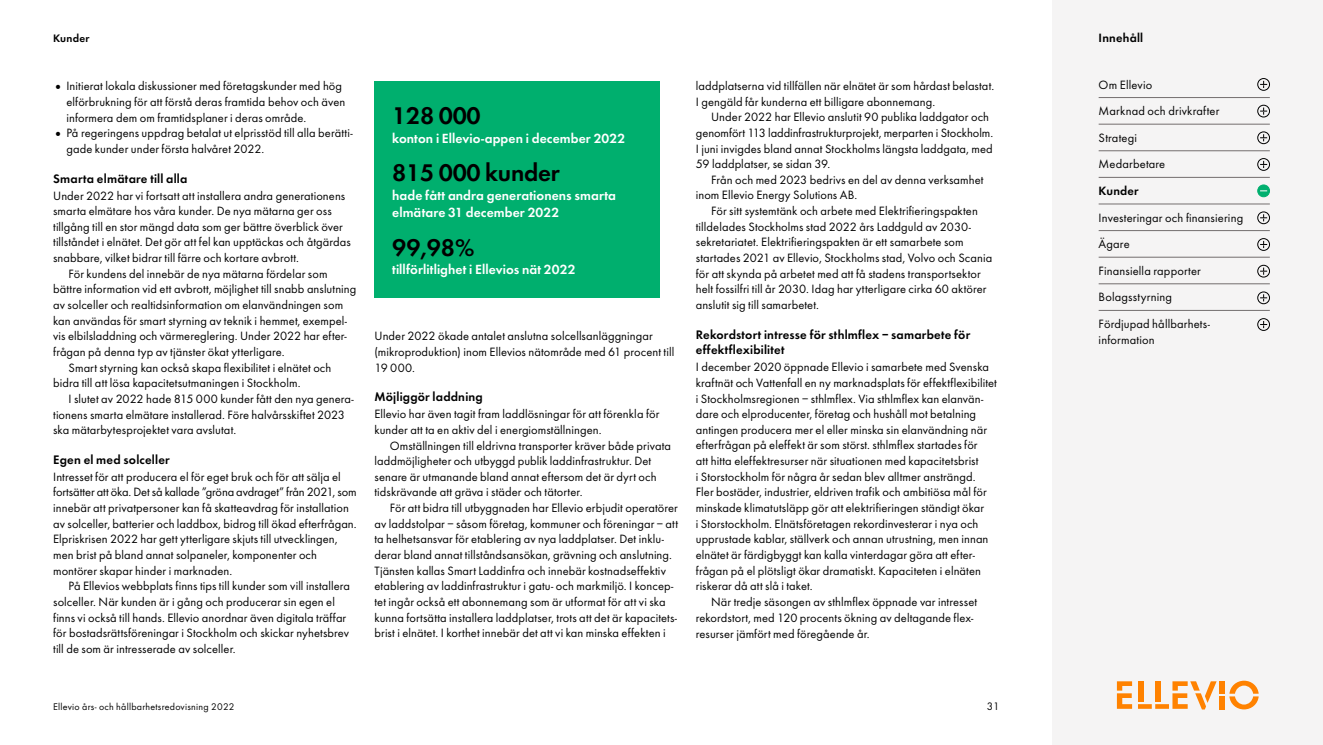
<style>
.page{position:relative;width:1323px;height:745px;background:#fff}
.page>*{position:absolute;margin:0;border:0;box-sizing:border-box;transform-origin:0 0}
.Rubrik_2{font:600 25px "Futura EF";letter-spacing:-.01em;color:#000}
.Brödtext{font:600 25px "Futura EF";color:#000}
.Brödtext-2{font:600 13.75px/17.2px "Futura EF";letter-spacing:.005em;color:#fff}
.Melllanrubrik_1{font:600 12.75px/15.6px "Futura EF";letter-spacing:.015em;color:#000}
.Brödtext_indrag{font:12.5px/15.6px "Futura EF";letter-spacing:.005em;color:#000}
.Brödtext-3{font:12.5px/15.6px "Futura EF";letter-spacing:.005em;color:#000}
.t1{font:600 12.5px "Futura EF";letter-spacing:.015em;color:#000}
.t2{font:600 11.25px "Futura EF";letter-spacing:.02em;color:#000}
.t3{font:11.25px "Futura EF";color:#000}
.t4{font:10px "Futura EF";letter-spacing:.025em;color:#000}
.s1{font-size:15px}
</style>
<div class="page">
<div style="left:374px;top:81px;width:286px;height:216px;background:#00af6e"></div>
<div style="left:1052px;top:0;width:271px;height:744px;background:#f5f4f4"></div>
<svg style="left:1229px;top:680px;width:29px;height:29px"></svg>
<svg style="left:1117px;top:681px;width:15px;height:27px"></svg>
<div style="left:1219px;top:680px;width:5px;height:13px;background:#ff8200"></div>
<div style="left:1219px;top:696px;width:5px;height:13px;background:#ff8200"></div>
<svg style="left:1138px;top:681px;width:78px;height:28px"></svg>
<hr style="left:1098px;top:97px;width:172px;height:1px;background:#736e6e">
<hr style="left:1098px;top:124px;width:172px;height:1px;background:#736e6e">
<hr style="left:1098px;top:150px;width:172px;height:1px;background:#736e6e">
<hr style="left:1098px;top:177px;width:172px;height:1px;background:#736e6e">
<hr style="left:1098px;top:204px;width:172px;height:1px;background:#736e6e">
<hr style="left:1098px;top:230px;width:172px;height:1px;background:#736e6e">
<hr style="left:1098px;top:257px;width:172px;height:1px;background:#736e6e">
<hr style="left:1098px;top:283px;width:172px;height:1px;background:#736e6e">
<hr style="left:1098px;top:310px;width:172px;height:1px;background:#736e6e">
<div style="left:1257px;top:78px;width:13px;height:13px;border:1px solid #000;border-radius:50%"></div>
<svg style="left:1260px;top:81px;width:7px;height:7px"></svg>
<div style="left:1257px;top:105px;width:13px;height:12px;border:1px solid #000;border-radius:50%"></div>
<svg style="left:1260px;top:107px;width:7px;height:8px"></svg>
<div style="left:1257px;top:131px;width:13px;height:13px;border:1px solid #000;border-radius:50%"></div>
<svg style="left:1260px;top:134px;width:7px;height:7px"></svg>
<div style="left:1257px;top:158px;width:13px;height:12px;border:1px solid #000;border-radius:50%"></div>
<svg style="left:1260px;top:161px;width:7px;height:7px"></svg>
<div style="left:1257px;top:211px;width:13px;height:13px;border:1px solid #000;border-radius:50%"></div>
<svg style="left:1260px;top:214px;width:7px;height:7px"></svg>
<div style="left:1257px;top:238px;width:13px;height:12px;border:1px solid #000;border-radius:50%"></div>
<svg style="left:1260px;top:241px;width:7px;height:7px"></svg>
<div style="left:1257px;top:265px;width:13px;height:12px;border:1px solid #000;border-radius:50%"></div>
<svg style="left:1260px;top:267px;width:7px;height:7px"></svg>
<div style="left:1257px;top:291px;width:13px;height:13px;border:1px solid #000;border-radius:50%"></div>
<svg style="left:1260px;top:294px;width:7px;height:7px"></svg>
<div style="left:1257px;top:318px;width:13px;height:12px;border:1px solid #000;border-radius:50%"></div>
<svg style="left:1260px;top:321px;width:7px;height:7px"></svg>
<svg style="left:1257px;top:185px;width:12px;height:12px"></svg>
<div style="left:1257px;top:184px;width:13px;height:13px;border:1px solid #00af6e;border-radius:50%"></div>
<p class="t2" style="left:53px;top:31px;width:38px">Kunder</p>
<p class="Brödtext-3" style="left:66px;top:78px;width:280px;text-indent:-13px"><span class="s1">•</span> Initierat lokala diskussioner med företagskunder med hög elförbrukning för att förstå deras framtida behov och även informera dem om framtidsplaner i deras område.</p>
<p class="Brödtext-3" style="left:66px;top:125px;width:288px;text-indent:-13px"><span class="s1">•</span> På regeringens uppdrag betalat ut elprisstöd till alla berätti&shy;gade kunder under första halvåret 2022.</p>
<p class="Melllanrubrik_1" style="left:53px;top:170px;width:136px">Smarta elmätare till alla</p>
<p class="Brödtext-3" style="left:53px;top:187px;width:299px">Under 2022 har vi fortsatt att installera andra generationens smarta elmätare hos våra kunder. De nya mätarna ger oss tillgång till en stor mängd data som ger bättre överblick över tillståndet i elnätet. Det gör att fel kan upptäckas och åtgärdas snabbare, vilket bidrar till färre och kortare avbrott.</p>
<p class="Brödtext_indrag" style="left:53px;top:265px;width:305px;text-indent:15px">För kundens del innebär de nya mätarna fördelar som bättre information vid ett avbrott, möjlighet till snabb anslutning av solceller och realtidsinformation om elanvändningen som kan användas för smart styrning av teknik i hemmet, exempel&shy;vis elbilsladdning och värmereglering. Under 2022 har efter&shy;frågan på denna typ av tjänster ökat ytterligare.</p>
<p class="Brödtext_indrag" style="left:53px;top:359px;width:280px;text-indent:15px">Smart styrning kan också skapa flexibilitet i elnätet och bidra till att lösa kapacitetsutmaningen i Stockholm.</p>
<p class="Brödtext_indrag" style="left:53px;top:390px;width:302px;text-indent:15px">I slutet av 2022 hade 815 000 kunder fått den nya genera&shy;tionens smarta elmätare installerad. Före halvårsskiftet 2023 ska mätarbytesprojektet vara avslutat.</p>
<p class="Melllanrubrik_1" style="left:53px;top:451px;width:118px">Egen el med solceller</p>
<p class="Brödtext-3" style="left:53px;top:468px;width:305px">Intresset för att producera el för eget bruk och för att sälja el fortsätter att öka. Det så kallade ”gröna avdraget” från 2021, som innebär att privatpersoner kan få skatteavdrag för installation av solceller, batterier och laddbox, bidrog till ökad efterfrågan.<br>Elpriskrisen 2022 har gett ytterligare skjuts till utvecklingen, men brist på bland annat solpaneler, komponenter och montörer skapar hinder i marknaden.</p>
<p class="Brödtext_indrag" style="left:53px;top:578px;width:298px;text-indent:15px">På Ellevios webbplats finns tips till kunder som vill installera solceller. När kunden är i gång och producerar sin egen el finns vi också till hands. Ellevio anordnar även digitala träffar för bostadsrättsföreningar i Stockholm och skickar nyhetsbrev till de som är intresserade av solceller.</p>
<p class="Rubrik_2" style="left:392px;top:100px;width:90px">128 000</p>
<p class="Brödtext-2" style="left:392px;top:129px;width:234px">konton i Ellevio-appen i december 2022</p>
<p class="Rubrik_2" style="left:392px;top:158px;width:169px">815 000 kunder</p>
<p class="Brödtext-2" style="left:392px;top:187px;width:225px">hade fått andra generationens smarta elmätare 31 december 2022</p>
<p class="Brödtext" style="left:392px;top:233px;width:84px">99,98%</p>
<p class="Brödtext-2" style="left:392px;top:260px;width:185px">tillförlitlighet i Ellevios nät 2022</p>
<p class="Brödtext-3" style="left:374px;top:328px;width:301px">Under 2022 ökade antalet anslutna solcellsanläggningar (mikroproduktion) inom Ellevios nätområde med 61 procent till<br>19 000.</p>
<p class="Melllanrubrik_1" style="left:374px;top:389px;width:110px">Möjliggör laddning</p>
<p class="Brödtext-3" style="left:374px;top:406px;width:286px">Ellevio har även tagit fram laddlösningar för att förenkla för kunder att ta en aktiv del i energiomställningen.</p>
<p class="Brödtext_indrag" style="left:374px;top:437px;width:298px;text-indent:15px">Omställningen till eldrivna transporter kräver både privata laddmöjligheter och utbyggd publik laddinfrastruktur. Det senare är utmanande bland annat eftersom det är dyrt och tidskrävande att gräva i städer och tätorter.</p>
<p class="Brödtext_indrag" style="left:374px;top:500px;width:305px;text-indent:15px">För att bidra till utbyggnaden har Ellevio erbjudit operatörer av laddstolpar – såsom företag, kommuner och föreningar – att ta helhetsansvar för etablering av nya laddplatser. Det inklu&shy;derar bland annat tillståndsansökan, grävning och anslutning.<br>Tjänsten kallas Smart Laddinfra och innebär kostnadseffektiv etablering av laddinfrastruktur i gatu- och markmiljö. I koncep&shy;tet ingår också ett abonnemang som är utformat för att vi ska kunna fortsätta installera laddplatser, trots att det är kapacitets&shy;brist i elnätet. I korthet innebär det att vi kan minska effekten i</p>
<p class="Brödtext_indrag" style="left:696px;top:78px;width:300px">laddplatserna vid tillfällen när elnätet är som hårdast belastat.<br>I gengäld får kunderna ett billigare abonnemang.</p>
<p class="Brödtext_indrag" style="left:696px;top:109px;width:299px;text-indent:15px">Under 2022 har Ellevio anslutit 90 publika laddgator och genomfört 113 laddinfrastrukturprojekt, merparten i Stockholm.<br>I juni invigdes bland annat Stockholms längsta laddgata, med 59 laddplatser, se sidan 39.</p>
<p class="Brödtext_indrag" style="left:696px;top:172px;width:289px;text-indent:15px">Från och med 2023 bedrivs en del av denna verksamhet inom Ellevio Energy Solutions AB.</p>
<p class="Brödtext_indrag" style="left:696px;top:203px;width:298px;text-indent:15px">För sitt systemtänk och arbete med Elektrifieringspakten tilldelades Stockholms stad 2022 års Laddguld av 2030- sekretariatet. Elektrifieringspakten är ett samarbete som startades 2021 av Ellevio, Stockholms stad, Volvo och Scania för att skynda på arbetet med att få stadens transportsektor helt fossilfri till år 2030. Idag har ytterligare cirka 60 aktörer anslutit sig till samarbetet.</p>
<p class="Melllanrubrik_1" style="left:696px;top:326px;width:276px">Rekordstort intresse för sthlmflex – samarbete för effektflexibilitet</p>
<p class="Brödtext-3" style="left:696px;top:359px;width:303px">I december 2020 öppnade Ellevio i samarbete med Svenska kraftnät och Vattenfall en ny marknadsplats för effektflexibilitet i Stockholmsregionen – sthlmflex. Via sthlmflex kan elanvän&shy;dare och elproducenter, företag och hushåll mot betalning antingen producera mer el eller minska sin elanvändning när efterfrågan på eleffekt är som störst. sthlmflex startades för<br>att hitta eleffektresurser när situationen med kapacitetsbrist<br>i Storstockholm för några år sedan blev alltmer ansträngd.<br>Fler bostäder, industrier, eldriven trafik och ambitiösa mål för minskade klimatutsläpp gör att elektrifieringen ständigt ökar<br>i Storstockholm. Elnätsföretagen rekordinvesterar i nya och upprustade kablar, ställverk och annan utrustning, men innan elnätet är färdigbyggt kan kalla vinterdagar göra att efter&shy;frågan på el plötsligt ökar dramatiskt. Kapaciteten i elnäten riskerar då att slå i taket.</p>
<p class="Brödtext_indrag" style="left:696px;top:593px;width:283px;text-indent:15px">När tredje säsongen av sthlmflex öppnade var intresset rekordstort, med 120 procents ökning av deltagande flex&shy;resurser jämfört med föregående år.</p>
<p class="t4" style="left:53px;top:700px;width:183px">Ellevio års- och hållbarhetsredovisning 2022</p>
<p class="t3" style="left:986px;top:698px;width:14px">31</p>
<p class="t1" style="left:1098px;top:30px;width:46px">Innehåll</p>
<p class="Brödtext-3" style="left:1098px;top:71px;width:122px;line-height:26.6px">Om Ellevio<br>Marknad och drivkrafter<br>Strategi<br>Medarbetare</p>
<p class="t1" style="left:1098px;top:183px;width:41px">Kunder</p>
<p class="Brödtext-3" style="left:1098px;top:204px;width:146px;line-height:26.6px">Investeringar och finansiering<br>Ägare<br>Finansiella rapporter<br>Bolagsstyrning<br>Fördjupad hållbarhets-</p>
<p class="Brödtext-3" style="left:1098px;top:331px;width:57px">information</p>
</div>
